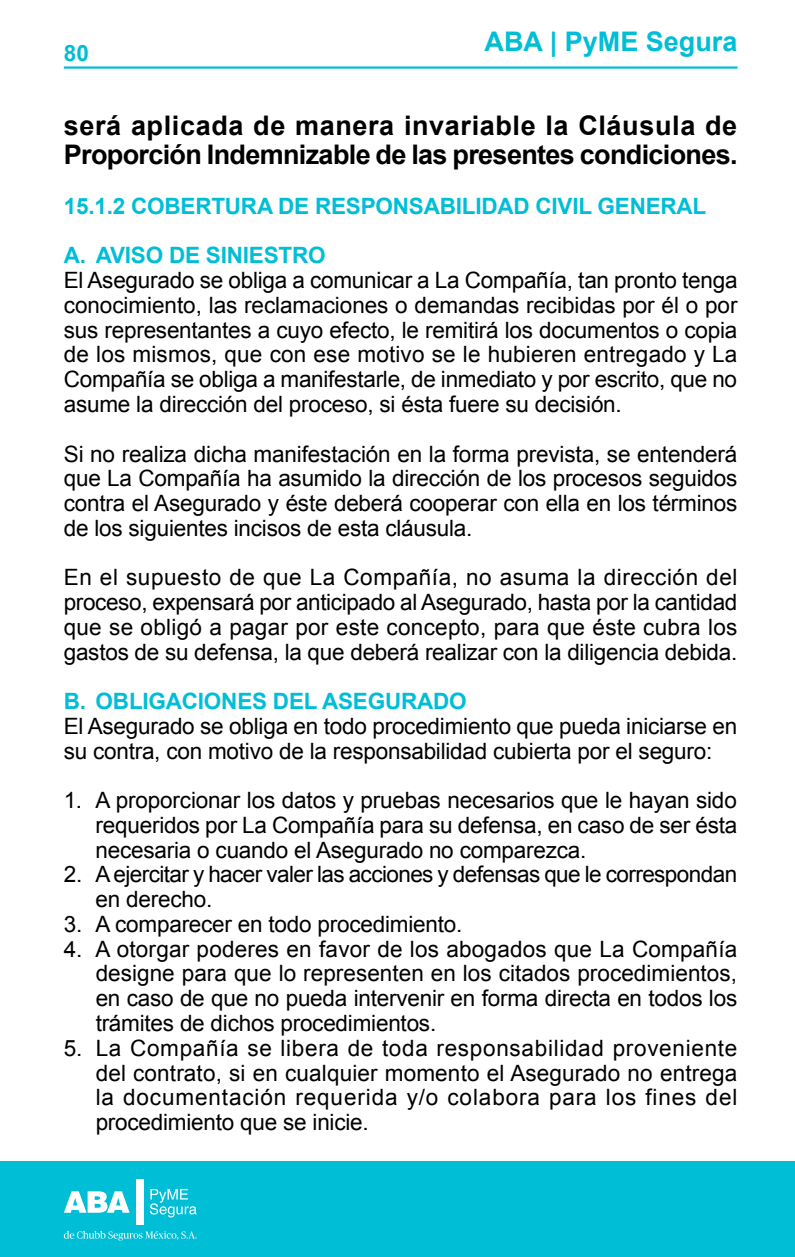
<style>
.page{position:relative;width:795px;height:1257px;background:#fff}
.page>*{position:absolute;margin:0;border:0;box-sizing:border-box;transform-origin:0 0}
.t1{font:700 27px/29.2px "Arial";letter-spacing:-.025em;color:#000}
.t2{font:700 27px "Arial";color:#00bed6}
.t3{font:22.5px/24.8px "Arial";letter-spacing:-.01em;color:#000;text-align:justify}
.t4{font:700 22.5px "Arial";letter-spacing:-.01em;color:#00bed6}
</style>
<div class="page">
<hr style="left:64px;top:66px;width:673px;height:3px;background:#00bed6">
<hr style="left:794px;top:1161px;width:1px;height:95px;background:#00bed6">
<div style="left:0;top:1161px;width:794px;height:95px;background:#00bed6"></div>
<svg style="left:150px;top:1189px;width:46px;height:28px"></svg>
<svg style="left:64px;top:1191px;width:66px;height:21px"></svg>
<div style="left:136px;top:1179px;width:7px;height:45px;background:#fff"></div>
<svg style="left:64px;top:1231px;width:132px;height:9px"></svg>
<p class="t4" style="left:64px;top:39px;width:27px">80</p>
<p class="t2" style="left:484px;top:23px;width:254px">ABA | PyME Segura</p>
<p class="t1" style="left:64px;top:111px;width:675px">será aplicada de manera invariable la Cláusula de<br>Proporción Indemnizable de las presentes condiciones.</p>
<p class="t4" style="left:64px;top:191px;width:643px">15.1.2 COBERTURA DE RESPONSABILIDAD CIVIL GENERAL</p>
<p class="t4" style="left:64px;top:240px;width:263px">A. AVISO DE SINIESTRO</p>
<p class="t3" style="left:64px;top:268px;width:674px">El Asegurado se obliga a comunicar a La Compañía, tan pronto tenga conocimiento, las reclamaciones o demandas recibidas por él o por sus representantes a cuyo efecto, le remitirá los documentos o copia de los mismos, que con ese motivo se le hubieren entregado y La Compañía se obliga a manifestarle, de inmediato y por escrito, que no asume la dirección del proceso, si ésta fuere su decisión.</p>
<p class="t3" style="left:64px;top:441px;width:674px">Si no realiza dicha manifestación en la forma prevista, se entenderá que La Compañía ha asumido la dirección de los procesos seguidos contra el Asegurado y éste deberá cooperar con ella en los términos de los siguientes incisos de esta cláusula.</p>
<p class="t3" style="left:64px;top:565px;width:674px">En el supuesto de que La Compañía, no asuma la dirección del proceso, expensará por anticipado al Asegurado, hasta por la cantidad que se obligó a pagar por este concepto, para que éste cubra los gastos de su defensa, la que deberá realizar con la diligencia debida.</p>
<p class="t4" style="left:64px;top:686px;width:404px">B. OBLIGACIONES DEL ASEGURADO</p>
<p class="t3" style="left:64px;top:714px;width:674px">El Asegurado se obliga en todo procedimiento que pueda iniciarse en su contra, con motivo de la responsabilidad cubierta por el seguro:</p>
<p class="t3" style="left:96px;top:788px;width:643px;text-indent:-32px">1. A proporcionar los datos y pruebas necesarios que le hayan sido requeridos por La Compañía para su defensa, en caso de ser ésta necesaria o cuando el Asegurado no comparezca.</p>
<p class="t3" style="left:96px;top:862px;width:642px;text-indent:-32px">2. A ejercitar y hacer valer las acciones y defensas que le correspondan en derecho.</p>
<p class="t3" style="left:64px;top:912px;width:400px">3. A comparecer en todo procedimiento.</p>
<p class="t3" style="left:96px;top:936px;width:642px;text-indent:-32px">4. A otorgar poderes en favor de los abogados que La Compañía designe para que lo representen en los citados procedimientos, en caso de que no pueda intervenir en forma directa en todos los trámites de dichos procedimientos.</p>
<p class="t3" style="left:96px;top:1035px;width:643px;text-indent:-32px">5. La Compañía se libera de toda responsabilidad proveniente del contrato, si en cualquier momento el Asegurado no entrega la documentación requerida y/o colabora para los fines del procedimiento que se inicie.</p>
</div>
